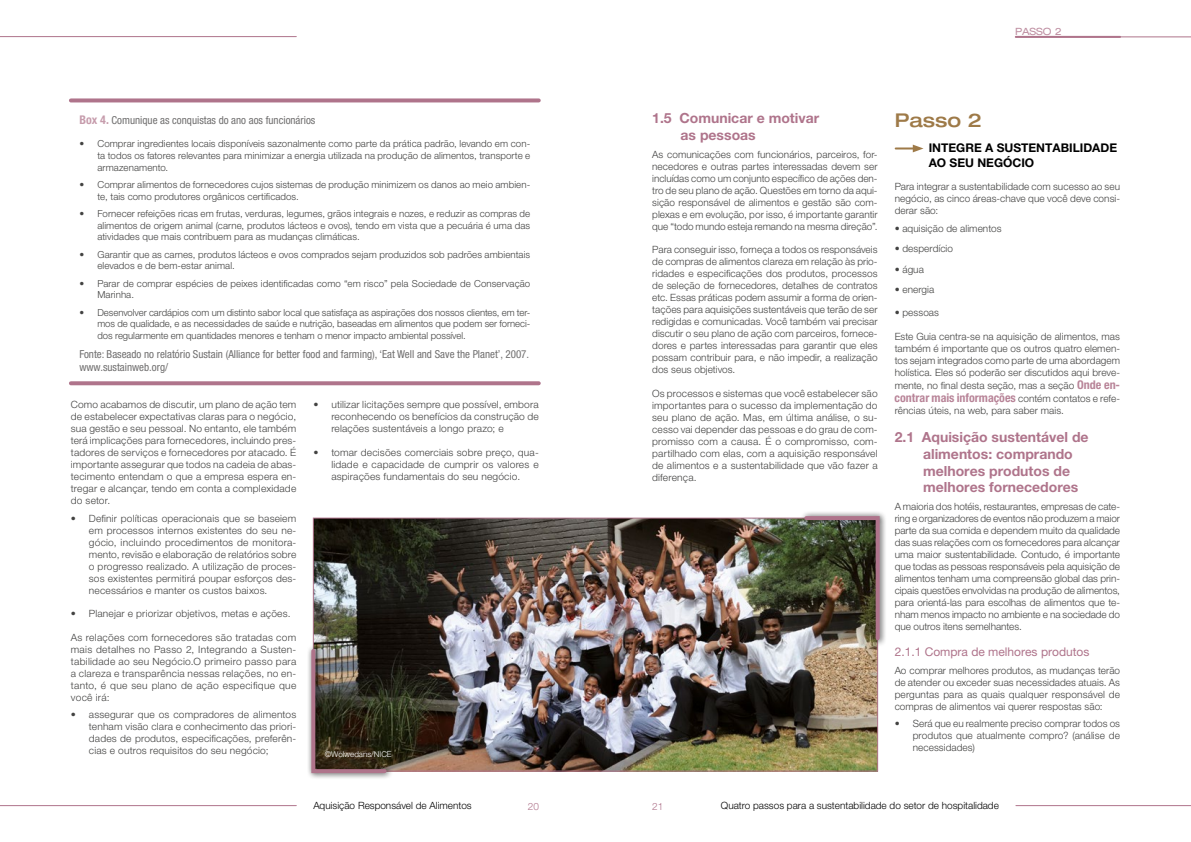
<style>
.page{position:relative;width:1191px;height:842px;background:#fff}
.page>*{position:absolute;margin:0;border:0;box-sizing:border-box;transform-origin:0 0}
.t1{font:500 expanded 19px "Helvetica Neue LT Pro";color:#9e7a48}
.t2{font:700 14px/16.8px "Helvetica Neue LT Pro";color:#af748b}
.t3{font:700 condensed 12px "Helvetica Neue LT Pro";color:#b88498}
.t4{font:700 12px/14.4px "Helvetica Neue LT Pro";color:#000}
.t5{font:12px "Helvetica Neue LT Pro";color:#af748b}
.t6{font:condensed 11px/13.2px "Helvetica Neue LT Pro";color:#706f6f}
.t7{font:300 10px/12px "Helvetica Neue LT Pro";letter-spacing:.01em;color:#424241;text-align:justify}
.t8{font:300 10px "Helvetica Neue LT Pro";color:#000}
.t9{font:expanded 10px "Helvetica Neue LT Pro";color:#be8ea1}
.t10{font:300 10px "Helvetica Neue LT Pro";color:#af748b}
.t11{font:300 9.7px/11.6px "Helvetica Neue LT Pro";letter-spacing:.005em;color:#424241;text-align:justify}
.t12{font:300 8px "Helvetica Neue LT Pro";color:#fff}
.s1{font-weight:700;font-size:12px;color:#c69cac}
.s2{font-weight:700;font-stretch:condensed;font-size:12px;color:#b88498}
.s3{font-weight:300;font-stretch:normal;font-size:10px;color:#424241}
</style>
<div class="page">
<hr style="left:1016px;top:805px;width:175px;height:1px;background:#af748b">
<hr style="left:1016px;top:37px;width:175px;height:1px;background:#af748b">
<hr style="left:0;top:805px;width:296px;height:1px;background:#af748b">
<hr style="left:0;top:36px;width:296px;height:1px;background:#af748b">
<hr style="left:1015px;top:36px;width:105px;height:2px;background:#af748b">
<hr style="left:895px;top:147px;width:21px;height:2px;background:#9e7a48">
<svg style="left:912px;top:145px;width:11px;height:7px"></svg>
<svg style="left:71px;top:98px;width:468px;height:4px;background:#b88498"></svg>
<svg style="left:71px;top:381px;width:468px;height:4px;background:#b47e93"></svg>
<img style="left:315px;top:520px;width:561px;height:250px">
<div style="left:799px;top:511px;width:87px;height:136px;background:#000;opacity:.75"></div>
<img style="left:802px;top:514px;width:79px;height:128px">
<div style="left:306px;top:644px;width:87px;height:136px;background:#000;opacity:.75"></div>
<img style="left:309px;top:647px;width:80px;height:128px">
<p class="t6" style="left:79px;top:114px;width:237px"><span class="s1">Box 4.</span> Comunique as conquistas do ano aos funcionários</p>
<p class="t11" style="left:97px;top:138px;width:434px;text-indent:-18px">• Comprar ingredientes locais disponíveis sazonalmente como parte da prática padrão, levando em con&shy;ta todos os fatores relevantes para minimizar a energia utilizada na produção de alimentos, transporte e armazenamento.</p>
<p class="t11" style="left:97px;top:179px;width:434px;text-indent:-18px">• Comprar alimentos de fornecedores cujos sistemas de produção minimizem os danos ao meio ambien&shy;te, tais como produtores orgânicos certificados.</p>
<p class="t11" style="left:97px;top:208px;width:434px;text-indent:-18px">• Fornecer refeições ricas em frutas, verduras, legumes, grãos integrais e nozes, e reduzir as compras de alimentos de origem animal (carne, produtos lácteos e ovos), tendo em vista que a pecuária é uma das atividades que mais contribuem para as mudanças climáticas.</p>
<p class="t11" style="left:97px;top:248px;width:434px;text-indent:-18px">• Garantir que as carnes, produtos lácteos e ovos comprados sejam produzidos sob padrões ambientais elevados e de bem-estar animal.</p>
<p class="t11" style="left:97px;top:277px;width:434px;text-indent:-18px">• Parar de comprar espécies de peixes identificadas como “em risco” pela Sociedade de Conservação<br>Marinha.</p>
<p class="t11" style="left:97px;top:306px;width:434px;text-indent:-18px">• Desenvolver cardápios com um distinto sabor local que satisfaça as aspirações dos nossos clientes, em ter&shy;mos de qualidade, e as necessidades de saúde e nutrição, baseadas em alimentos que podem ser forneci&shy;dos regularmente em quantidades menores e tenham o menor impacto ambiental possível.</p>
<p class="t6" style="left:79px;top:347px;width:451px">Fonte: Baseado no relatório Sustain (Alliance for better food and farming), ‘Eat Well and Save the Planet’, 2007. www.sustainweb.org/</p>
<p class="t7" style="left:71px;top:398px;width:227px">Como acabamos de discutir, um plano de ação tem de estabelecer expectativas claras para o negócio, sua gestão e seu pessoal. No entanto, ele também terá implicações para fornecedores, incluindo pres&shy;tadores de serviços e fornecedores por atacado. É importante assegurar que todos na cadeia de abas&shy;tecimento entendam o que a empresa espera en&shy;tregar e alcançar, tendo em conta a complexidade do setor.</p>
<p class="t7" style="left:89px;top:512px;width:209px;text-indent:-18px">• Definir políticas operacionais que se baseiem em processos internos existentes do seu ne&shy;gócio, incluindo procedimentos de monitora&shy;mento, revisão e elaboração de relatórios sobre o progresso realizado. A utilização de proces&shy;sos existentes permitirá poupar esforços des&shy;necessários e manter os custos baixos.</p>
<p class="t7" style="left:71px;top:607px;width:221px">• Planejar e priorizar objetivos, metas e ações.</p>
<p class="t7" style="left:71px;top:631px;width:227px">As relações com fornecedores são tratadas com mais detalhes no Passo 2, Integrando a Susten&shy;tabilidade ao seu Negócio.O primeiro passo para a clareza e transparência nessas relações, no en&shy;tanto, é que seu plano de ação especifique que você irá:</p>
<p class="t7" style="left:89px;top:708px;width:209px;text-indent:-18px">• assegurar que os compradores de alimentos tenham visão clara e conhecimento das priori&shy;dades de produtos, especificações, preferên&shy;cias e outros requisitos do seu negócio;</p>
<p class="t7" style="left:331px;top:398px;width:209px;text-indent:-18px">• utilizar licitações sempre que possível, embora reconhecendo os benefícios da construção de relações sustentáveis a longo prazo; e</p>
<p class="t7" style="left:331px;top:446px;width:209px;text-indent:-18px">• tomar decisões comerciais sobre preço, qua&shy;lidade e capacidade de cumprir os valores e aspirações fundamentais do seu negócio.</p>
<p class="t12" style="left:325px;top:749px;width:68px">©Wolwedans/NICE</p>
<p class="t9" style="left:1015px;top:26px;width:48px">PASSO 2</p>
<h2 class="t2" style="left:680px;top:110px;width:140px;text-indent:-28px">1.5 Comunicar e motivar as pessoas</h2>
<p class="t7" style="left:652px;top:148px;width:227px">As comunicações com funcionários, parceiros, for&shy;necedores e outras partes interessadas devem ser incluídas como um conjunto específico de ações den&shy;tro de seu plano de ação. Questões em torno da aqui&shy;sição responsável de alimentos e gestão são com&shy;plexas e em evolução, por isso, é importante garantir que “todo mundo esteja remando na mesma direção”.</p>
<p class="t7" style="left:652px;top:243px;width:227px">Para conseguir isso, forneça a todos os responsáveis de compras de alimentos clareza em relação às prio&shy;ridades e especificações dos produtos, processos de seleção de fornecedores, detalhes de contratos etc. Essas práticas podem assumir a forma de orien&shy;tações para aquisições sustentáveis que terão de ser redigidas e comunicadas. Você também vai precisar discutir o seu plano de ação com parceiros, fornece&shy;dores e partes interessadas para garantir que eles possam contribuir para, e não impedir, a realização dos seus objetivos.</p>
<p class="t7" style="left:652px;top:387px;width:227px">Os processos e sistemas que você estabelecer são importantes para o sucesso da implementação do seu plano de ação. Mas, em última análise, o su&shy;cesso vai depender das pessoas e do grau de com&shy;promisso com a causa. É o compromisso, com&shy;partilhado com elas, com a aquisição responsável de alimentos e a sustentabilidade que vão fazer a diferença.</p>
<h1 class="t1" style="left:894px;top:108px;width:89px">Passo 2</h1>
<p class="t4" style="left:928px;top:141px;width:190px">INTEGRE A SUSTENTABILIDADE<br>AO SEU NEGÓCIO</p>
<p class="t7" style="left:894px;top:180px;width:227px">Para integrar a sustentabilidade com sucesso ao seu negócio, as cinco áreas-chave que você deve consi&shy;derar são:</p>
<p class="t7" style="left:894px;top:222px;width:108px">• aquisição de alimentos</p>
<p class="t7" style="left:894px;top:242px;width:60px">• desperdício</p>
<p class="t7" style="left:894px;top:263px;width:31px">• água</p>
<p class="t7" style="left:894px;top:283px;width:41px">• energia</p>
<p class="t7" style="left:894px;top:306px;width:46px">• pessoas</p>
<p class="t7" style="left:894px;top:330px;width:227px">Este Guia centra-se na aquisição de alimentos, mas também é importante que os outros quatro elemen&shy;tos sejam integrados como parte de uma abordagem holística. Eles só poderão ser discutidos aqui breve-</p>
<p class="t7" style="left:894px;top:379px;width:227px">mente, no final desta seção, mas a seção <span class="s2">Onde en-</span></p>
<p class="t3" style="left:894px;top:390px;width:227px">contrar mais informações <span class="s3">contém contatos e refe-</span></p>
<p class="t7" style="left:894px;top:404px;width:171px">rências úteis, na web, para saber mais.</p>
<h2 class="t2" style="left:923px;top:428px;width:167px;text-indent:-28px">2.1 Aquisição sustentável de alimentos: comprando melhores produtos de melhores fornecedores</h2>
<p class="t7" style="left:894px;top:500px;width:227px">A maioria dos hotéis, restaurantes, empresas de cate&shy;ring e organizadores de eventos não produzem a maior parte da sua comida e dependem muito da qualidade das suas relações com os fornecedores para alcançar uma maior sustentabilidade. Contudo, é importante que todas as pessoas responsáveis pela aquisição de alimentos tenham uma compreensão global das prin&shy;cipais questões envolvidas na produção de alimentos, para orientá-las para escolhas de alimentos que te&shy;nham menos impacto no ambiente e na sociedade do que outros itens semelhantes.</p>
<p class="t5" style="left:894px;top:644px;width:196px">2.1.1 Compra de melhores produtos</p>
<p class="t7" style="left:894px;top:664px;width:227px">Ao comprar melhores produtos, as mudanças terão de atender ou exceder suas necessidades atuais. As perguntas para as quais qualquer responsável de compras de alimentos vai querer respostas são:</p>
<p class="t7" style="left:912px;top:717px;width:209px;text-indent:-18px">• Será que eu realmente preciso comprar todos os produtos que atualmente compro? (análise de necessidades)</p>
<p class="t8" style="left:313px;top:799px;width:160px">Aquisição Responsável de Alimentos</p>
<p class="t10" style="left:528px;top:800px;width:13px">20</p>
<p class="t10" style="left:652px;top:800px;width:13px">21</p>
<p class="t8" style="left:721px;top:799px;width:279px">Quatro passos para a sustentabilidade do setor de hospitalidade</p>
</div>
